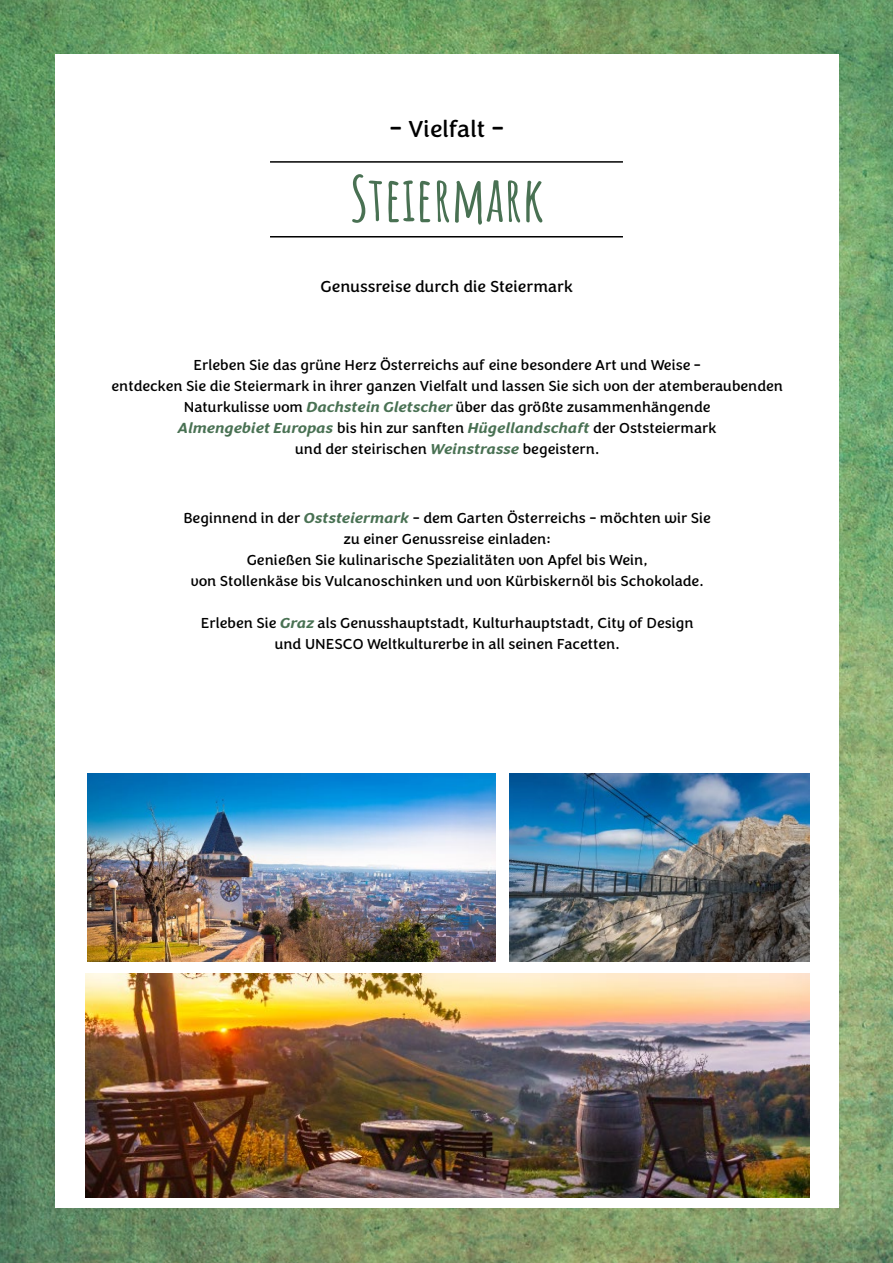
<style>
.page{position:relative;width:893px;height:1263px;background:#fff}
.page>*{position:absolute;margin:0;border:0;box-sizing:border-box;transform-origin:0 0}
.t1{font:700 61.5px "Amatic SC";color:#497153}
.t2{font:24px "Congenial";color:#000}
.t3{font:16.5px "Congenial";color:#000}
.t4{font:15px/21px "Congenial";color:#000;text-align:center}
.s1{font-size:27px}
.s2{font-weight:700;font-style:italic;color:#497153}
</style>
<div class="page">
<img style="left:0;top:0;width:893px;height:1263px">
<div style="left:55px;top:55px;width:783px;height:1153px;background:#fff"></div>
<hr style="left:270px;top:236px;width:353px;height:1px;background:#000">
<hr style="left:270px;top:161px;width:353px;height:2px;background:#000">
<img style="left:88px;top:774px;width:408px;height:187px">
<img style="left:509px;top:774px;width:300px;height:187px">
<img style="left:85px;top:974px;width:724px;height:223px">
<h2 class="t2" style="left:389px;top:115px;width:116px"><span class="s1">-</span> Vielfalt <span class="s1">-</span></h2>
<h1 class="t1" style="left:350px;top:151px;width:196px">STEIERMARK</h1>
<p class="t3" style="left:321px;top:277px;width:254px">Genussreise durch die Steiermark</p>
<p class="t4" style="left:111px;top:355px;width:673px">Erleben Sie das grüne Herz Österreichs auf eine besondere Art und Weise -<br>entdecken Sie die Steiermark in ihrer ganzen Vielfalt und lassen Sie sich von der atemberaubenden Naturkulisse vom <span class="s2">Dachstein Gletscher</span> über das größte zusammenhängende<br><span class="s2">Almengebiet Europas</span> bis hin zur sanften <span class="s2">Hügellandschaft</span> der Oststeiermark<br>und der steirischen <span class="s2">Weinstrasse</span> begeistern.</p>
<p class="t4" style="left:183px;top:508px;width:529px">Beginnend in der <span class="s2">Oststeiermark</span> - dem Garten Österreichs - möchten wir Sie zu einer Genussreise einladen:<br>Genießen Sie kulinarische Spezialitäten von Apfel bis Wein,<br>von Stollenkäse bis Vulcanoschinken und von Kürbiskernöl bis Schokolade.</p>
<p class="t4" style="left:201px;top:613px;width:494px">Erleben Sie <span class="s2">Graz</span> als Genusshauptstadt, Kulturhauptstadt, City of Design und UNESCO Weltkulturerbe in all seinen Facetten.</p>
</div>
